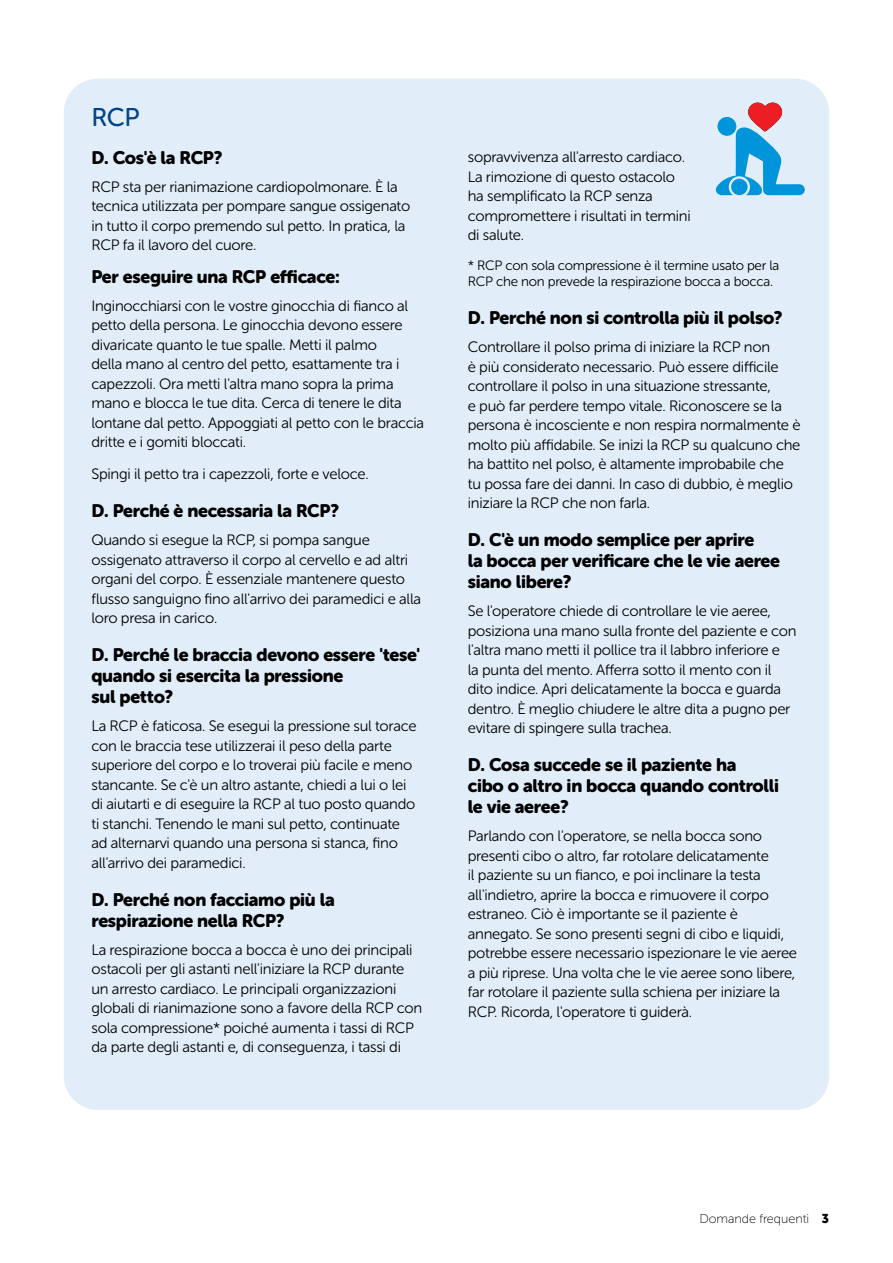
<style>
.page{position:relative;width:893px;height:1263px;background:#fff}
.page>*{position:absolute;margin:0;border:0;box-sizing:border-box;transform-origin:0 0}
.t1{font:25.5px "Museo Sans Rounded 500";color:#014386}
.t2{font:18px/21px "Museo Sans Rounded 900";letter-spacing:-.015em;color:#000}
.t3{font:15px/19.5px "Museo Sans Rounded 300";letter-spacing:-.015em;color:#000}
.t4{font:13.5px/16.5px "Museo Sans Rounded 300";letter-spacing:-.015em;color:#000}
.t5{font:12.75px "Museo Sans Rounded 100";color:#000}
.s1{font-family:"Museo Sans Rounded 900"}
</style>
<div class="page">
<div style="left:64px;top:79px;width:765px;height:1031px;background:#e1eef9;border-radius:34px"></div>
<svg style="left:716px;top:103px;width:89px;height:92px"></svg>
<h1 class="t1" style="left:91px;top:103px;width:50px">RCP</h1>
<p class="t2" style="left:91px;top:147px;width:133px">D. Cos'è la RCP?</p>
<p class="t3" style="left:91px;top:177px;width:320px">RCP sta per rianimazione cardiopolmonare. È la tecnica utilizzata per pompare sangue ossigenato in tutto il corpo premendo sul petto. In pratica, la RCP fa il lavoro del cuore.</p>
<p class="t2" style="left:91px;top:266px;width:250px">Per eseguire una RCP efficace:</p>
<p class="t3" style="left:91px;top:296px;width:334px">Inginocchiarsi con le vostre ginocchia di fianco al petto della persona. Le ginocchia devono essere divaricate quanto le tue spalle. Metti il palmo<br>della mano al centro del petto, esattamente tra i capezzoli. Ora metti l'altra mano sopra la prima mano e blocca le tue dita. Cerca di tenere le dita lontane dal petto. Appoggiati al petto con le braccia dritte e i gomiti bloccati.</p>
<p class="t3" style="left:91px;top:465px;width:279px">Spingi il petto tra i capezzoli, forte e veloce.</p>
<p class="t2" style="left:91px;top:501px;width:249px">D. Perché è necessaria la RCP?</p>
<p class="t3" style="left:91px;top:531px;width:331px">Quando si esegue la RCP, si pompa sangue ossigenato attraverso il corpo al cervello e ad altri organi del corpo. È essenziale mantenere questo flusso sanguigno fino all'arrivo dei paramedici e alla loro presa in carico.</p>
<p class="t2" style="left:91px;top:645px;width:330px">D. Perché le braccia devono essere 'tese' quando si esercita la pressione<br>sul petto?</p>
<p class="t3" style="left:91px;top:717px;width:327px">La RCP è faticosa. Se esegui la pressione sul torace con le braccia tese utilizzerai il peso della parte superiore del corpo e lo troverai più facile e meno stancante. Se c'è un altro astante, chiedi a lui o lei di aiutarti e di eseguire la RCP al tuo posto quando ti stanchi. Tenendo le mani sul petto, continuate ad alternarvi quando una persona si stanca, fino all'arrivo dei paramedici.</p>
<p class="t2" style="left:91px;top:889px;width:245px">D. Perché non facciamo più la respirazione nella RCP?</p>
<p class="t3" style="left:91px;top:940px;width:332px">La respirazione bocca a bocca è uno dei principali ostacoli per gli astanti nell'iniziare la RCP durante un arresto cardiaco. Le principali organizzazioni globali di rianimazione sono a favore della RCP con sola compressione* poiché aumenta i tassi di RCP da parte degli astanti e, di conseguenza, i tassi di</p>
<p class="t3" style="left:468px;top:148px;width:225px">sopravvivenza all'arresto cardiaco.<br>La rimozione di questo ostacolo ha semplificato la RCP senza compromettere i risultati in termini di salute.</p>
<p class="t4" style="left:468px;top:257px;width:313px">* RCP con sola compressione è il termine usato per la<br>RCP che non prevede la respirazione bocca a bocca.</p>
<p class="t2" style="left:468px;top:307px;width:316px">D. Perché non si controlla più il polso?</p>
<p class="t3" style="left:468px;top:337px;width:334px">Controllare il polso prima di iniziare la RCP non<br>è più considerato necessario. Può essere difficile controllare il polso in una situazione stressante,<br>e può far perdere tempo vitale. Riconoscere se la persona è incosciente e non respira normalmente è molto più affidabile. Se inizi la RCP su qualcuno che ha battito nel polso, è altamente improbabile che tu possa fare dei danni. In caso di dubbio, è meglio iniziare la RCP che non farla.</p>
<p class="t2" style="left:468px;top:529px;width:314px">D. C'è un modo semplice per aprire<br>la bocca per verificare che le vie aeree siano libere?</p>
<p class="t3" style="left:468px;top:601px;width:330px">Se l'operatore chiede di controllare le vie aeree, posiziona una mano sulla fronte del paziente e con l'altra mano metti il pollice tra il labbro inferiore e<br>la punta del mento. Afferra sotto il mento con il dito indice. Apri delicatamente la bocca e guarda dentro. È meglio chiudere le altre dita a pugno per evitare di spingere sulla trachea.</p>
<p class="t2" style="left:468px;top:754px;width:313px">D. Cosa succede se il paziente ha<br>cibo o altro in bocca quando controlli le vie aeree?</p>
<p class="t3" style="left:468px;top:826px;width:331px">Parlando con l'operatore, se nella bocca sono presenti cibo o altro, far rotolare delicatamente<br>il paziente su un fianco, e poi inclinare la testa all'indietro, aprire la bocca e rimuovere il corpo estraneo. Ciò è importante se il paziente è annegato. Se sono presenti segni di cibo e liquidi, potrebbe essere necessario ispezionare le vie aeree a più riprese. Una volta che le vie aeree sono libere, far rotolare il paziente sulla schiena per iniziare la RCP. Ricorda, l'operatore ti guiderà.</p>
<p class="t5" style="left:699px;top:1211px;width:131px">Domande frequenti <span class="s1">3</span></p>
</div>
